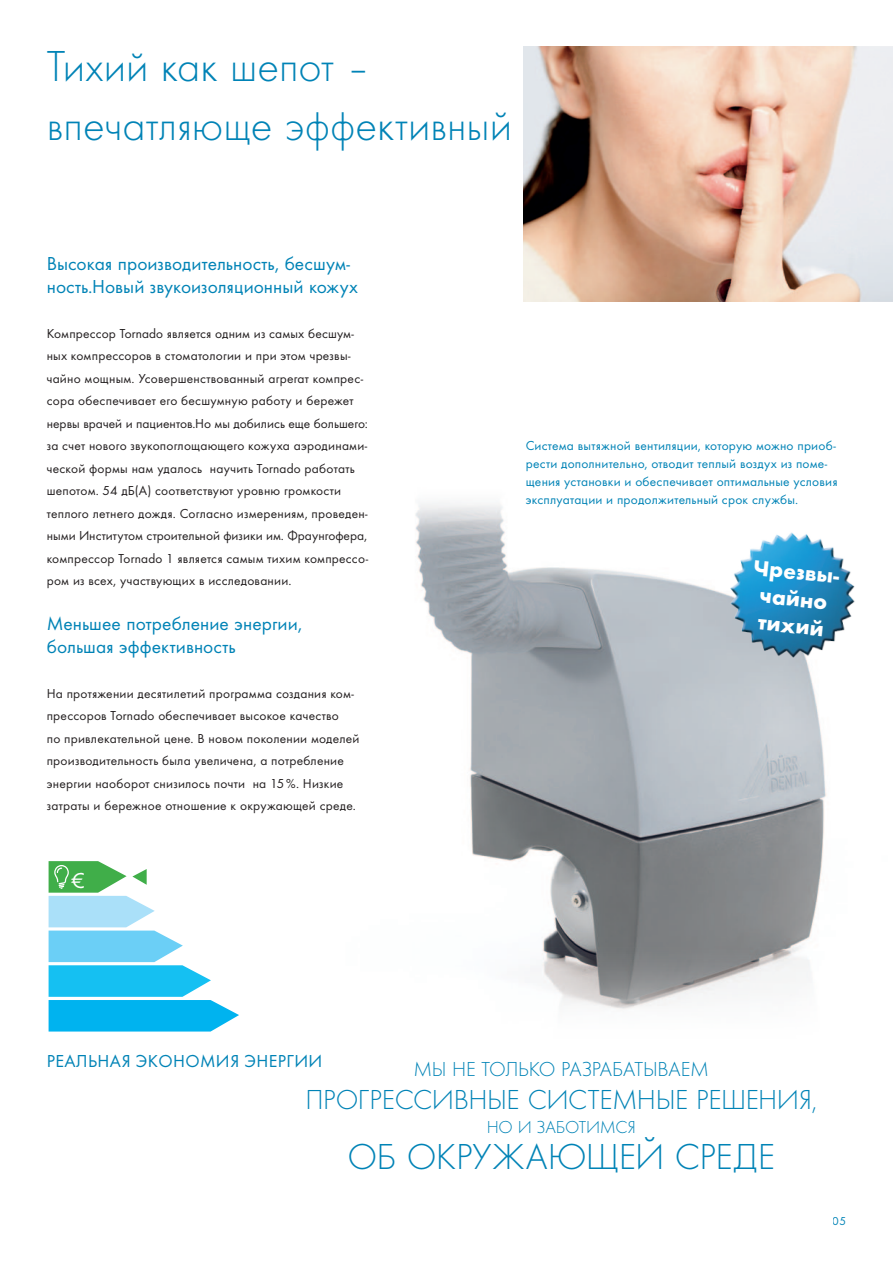
<style>
.page{position:relative;width:893px;height:1263px;background:#fff}
.page>*{position:absolute;margin:0;border:0;box-sizing:border-box;transform-origin:0 0}
.t1{font:300 45px/58.5px "Futura TOT";color:#0083b6}
.t2{font:300 37.5px "Futura TOT";color:#0083b6}
.t3{font:300 28.5px "Futura TOT";color:#0083b6}
.t4{font:700 22.5px/27px "Futura TOT";color:#fff;text-align:center}
.t5{font:22.5px "Futura TOT Boo";color:#fff}
.t6{font:300 21px "Futura TOT";color:#0083b6}
.t7{font:19.5px/22.5px "Futura TOT Boo";letter-spacing:.005em;color:#0083b6}
.t8{font:18px "Futura TOT Boo";letter-spacing:.02em;color:#0083b6}
.t9{font:300 18px "Futura TOT";color:#0083b6}
.t10{font:13.5px/22.5px "Futura TOT Boo";letter-spacing:.015em;color:#231f20}
.t11{font:13.5px/18px "Futura TOT Boo";letter-spacing:.015em;color:#0083b6}
.t12{font:12px "Futura TOT Boo";color:#0083b6}
</style>
<div class="page">
<img style="left:523px;top:47px;width:370px;height:255px">
<img style="left:415px;top:502px;width:412px;height:508px">
<img style="left:664px;top:502px;width:191px;height:226px">
<svg style="left:49px;top:861px;width:190px;height:170px"></svg>
<h1 class="t1" style="left:47px;top:37px;width:467px">Тихий как шепот – впечатляюще эффективный</h1>
<h3 class="t7" style="left:47px;top:252px;width:313px">Высокая производительность, бесшум&shy;ность.Новый звукоизоляционный кожух</h3>
<p class="t10" style="left:47px;top:322px;width:323px">Компрессор Tornado является одним из самых бесшум&shy;ных компрессоров в стоматологии и при этом чрезвы&shy;чайно мощным. Усовершенствованный агрегат компрес&shy;сора обеспечивает его бесшумную работу и бережет нервы врачей и пациентов.Но мы добились еще большего: за счет нового звукопоглощающего кожуха аэродинами&shy;ческой формы нам удалось научить Tornado работать шепотом. 54 дБ(А) соответствуют уровню громкости теплого летнего дождя. Согласно измерениям, проведен&shy;ными Институтом строительной физики им. Фраунгофера, компрессор Tornado 1 является самым тихим компрессо&shy;ром из всех, участвующих в исследовании.</p>
<h3 class="t7" style="left:47px;top:612px;width:257px">Меньшее потребление энергии, большая эффективность</h3>
<p class="t10" style="left:47px;top:682px;width:314px">На протяжении десятилетий программа создания ком&shy;прессоров Tornado обеспечивает высокое качество<br>по привлекательной цене. В новом поколении моделей производительность была увеличена, а потребление энергии наоборот снизилось почти на 15%. Низкие затраты и бережное отношение к окружающей среде.</p>
<h3 class="t5" style="left:72px;top:867px;width:14px">€</h3>
<p class="t11" style="left:526px;top:436px;width:313px">Система вытяжной вентиляции, которую можно приоб&shy;рести дополнительно, отводит теплый воздух из поме&shy;щения установки и обеспечивает оптимальные условия эксплуатации и продолжительный срок службы.</p>
<h3 class="t4" style="left:755px;top:553px;width:93px;rotate:6deg">Чрезвы&shy;чайно тихий</h3>
<h3 class="t8" style="left:47px;top:1050px;width:277px">РЕАЛЬНАЯ ЭКОНОМИЯ ЭНЕРГИИ</h3>
<h3 class="t6" style="left:413px;top:1057px;width:82px">Мыне только</h3>
<h3 class="t6" style="left:561px;top:1057px;width:43px">разрабатываем</h3>
<h3 class="t3" style="left:305px;top:1084px;width:18px">прогрессивные</h3>
<h3 class="t3" style="left:528px;top:1084px;width:19px">системные</h3>
<h3 class="t3" style="left:696px;top:1084px;width:17px">решения</h3>
<h3 class="t3" style="left:811px;top:1084px;width:7px">,</h3>
<h3 class="t9" style="left:487px;top:1117px;width:71px">но и заботимся</h3>
<h2 class="t2" style="left:347px;top:1136px;width:82px">об окру</h2>
<h2 class="t2" style="left:492px;top:1136px;width:203px">жающей среде</h2>
<p class="t12" style="left:833px;top:1214px;width:15px">05</p>
</div>
